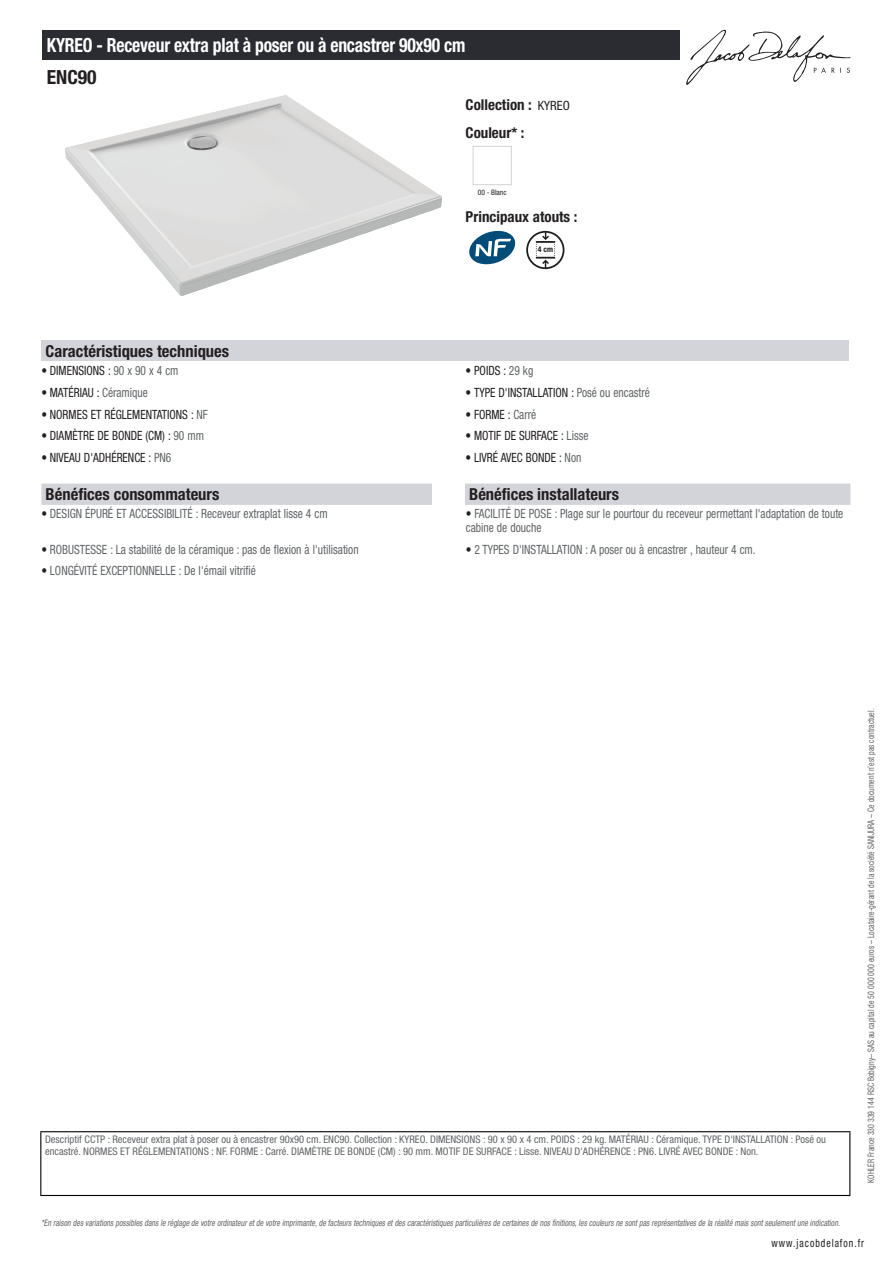
<style>
.page{position:relative;width:893px;height:1263px;background:#fff}
.page>*{position:absolute;margin:0;border:0;box-sizing:border-box;transform-origin:0 0}
.t1{font:700 condensed 19.5px "Helvetica Neue LT Std";letter-spacing:-.01em;color:#fff;scale:.9 1}
.t2{font:700 condensed 19.5px "Helvetica Neue LT Std";color:#231f20}
.t3{font:700 condensed 16.5px "Helvetica Neue LT Std";color:#231f20}
.t4{font:700 condensed 15px/27.8px "Helvetica Neue LT Std";color:#231f20}
.t5{font:condensed 12.75px/13.5px "Helvetica Neue LT Std";color:#626568;scale:.9 1}
.t6{font:condensed 12.75px "Helvetica Neue LT Std";color:#231f20;scale:.9 1}
.t7{font:condensed 11.25px "Helvetica Neue LT Std";letter-spacing:.1em;color:#231f20;scale:.87 1}
.t8{font:condensed 10.5px/12px "Helvetica Neue LT Std";color:#626568}
.t9{font:italic condensed 9px "Helvetica Neue LT Std";color:#626568;scale:.87 1}
.t10{font:condensed 9px "Helvetica Neue LT Std";color:#626568;scale:.87 1}
.t11{font:700 condensed 7.8px "Helvetica Neue LT Std";color:#231f20}
.t12{font:condensed 7.5px "Helvetica Neue LT Std";color:#231f20}
.s1{font-weight:400;font-size:12.75px}
.s2{color:#626568}
.s3{color:#231f20}
</style>
<div class="page">
<svg style="left:686px;top:30px;width:164px;height:55px"></svg>
<img style="left:65px;top:95px;width:377px;height:201px">
<div style="left:473px;top:146px;width:39px;height:39px;border:1px solid #d3d4da"></div>
<svg style="left:469px;top:231px;width:46px;height:33px"></svg>
<svg style="left:526px;top:231px;width:38px;height:38px"></svg>
<div style="left:41px;top:340px;width:808px;height:21px;background:#d3d4da"></div>
<div style="left:41px;top:483px;width:809px;height:22px;background:#d3d4da"></div>
<div style="left:432px;top:483px;width:33px;height:22px;background:#fff"></div>
<div style="left:43px;top:30px;width:637px;height:30px;background:#2a2c32"></div>
<hr style="left:40px;top:1131px;width:810px;height:1px;background:#040503">
<hr style="left:40px;top:1132px;width:1px;height:63px;background:#040503">
<hr style="left:849px;top:1132px;width:1px;height:63px;background:#040503">
<hr style="left:40px;top:1195px;width:810px;height:1px;background:#040503">
<h1 class="t1" style="left:47px;top:33px;width:467px">KYREO - Receveur extra plat à poser ou à encastrer 90x90 cm</h1>
<h1 class="t2" style="left:47px;top:65px;width:51px">ENC90</h1>
<p class="t4" style="left:466px;top:90px;width:106px">Collection : <span class="s1">KYREO<br></span>Couleur* :</p>
<p class="t12" style="left:478px;top:188px;width:30px">00 - Blanc</p>
<p class="t4" style="left:466px;top:203px;width:113px">Principaux atouts :</p>
<p class="t11" style="left:538px;top:245px;width:17px">4 cm</p>
<p class="t3" style="left:46px;top:341px;width:185px">Caractéristiques techniques</p>
<p class="t6" style="left:41px;top:363px;width:154px">• DIMENSIONS : <span class="s2">90 x 90 x 4 cm</span></p>
<p class="t6" style="left:466px;top:363px;width:77px">• POIDS : <span class="s2">29 kg</span></p>
<p class="t6" style="left:41px;top:385px;width:120px">• MATÉRIAU : <span class="s2">Céramique</span></p>
<p class="t6" style="left:466px;top:385px;width:206px">• TYPE D'INSTALLATION : <span class="s2">Posé ou encastré</span></p>
<p class="t6" style="left:41px;top:407px;width:186px">• NORMES ET RÉGLEMENTATIONS : <span class="s2">NF</span></p>
<p class="t6" style="left:466px;top:407px;width:80px">• FORME : <span class="s2">Carré</span></p>
<p class="t6" style="left:41px;top:428px;width:182px">• DIAMÈTRE DE BONDE (CM) : <span class="s2">90 mm</span></p>
<p class="t6" style="left:466px;top:428px;width:138px">• MOTIF DE SURFACE : <span class="s2">Lisse</span></p>
<p class="t6" style="left:41px;top:450px;width:146px">• NIVEAU D'ADHÉRENCE : <span class="s2">PN6</span></p>
<p class="t6" style="left:466px;top:450px;width:130px">• LIVRÉ AVEC BONDE : <span class="s2">Non</span></p>
<p class="t3" style="left:46px;top:484px;width:175px">Bénéfices consommateurs</p>
<p class="t3" style="left:469px;top:484px;width:151px">Bénéfices installateurs</p>
<p class="t5" style="left:41px;top:507px;width:320px"><span class="s3">•</span> DESIGN ÉPURÉ ET ACCESSIBILITÉ : Receveur extraplat lisse 4 cm</p>
<p class="t5" style="left:466px;top:507px;width:421px"><span class="s3">•</span> FACILITÉ DE POSE : Plage sur le pourtour du receveur permettant l'adaptation de toute cabine de douche</p>
<p class="t5" style="left:41px;top:542px;width:354px"><span class="s3">•</span> ROBUSTESSE : La stabilité de la céramique : pas de flexion à l'utilisation</p>
<p class="t5" style="left:466px;top:542px;width:323px"><span class="s3">•</span> 2 TYPES D'INSTALLATION : A poser ou à encastrer , hauteur 4 cm.</p>
<p class="t5" style="left:41px;top:564px;width:240px"><span class="s3">•</span> LONGÉVITÉ EXCEPTIONNELLE : De l'émail vitrifié</p>
<p class="t8" style="left:45px;top:1134px;width:782px">Descriptif CCTP : Receveur extra plat à poser ou à encastrer 90x90 cm. ENC90. Collection : KYREO. DIMENSIONS : 90 x 90 x 4 cm. POIDS : 29 kg. MATÉRIAU : Céramique. TYPE D'INSTALLATION : Posé ou encastré. NORMES ET RÉGLEMENTATIONS : NF. FORME : Carré. DIAMÈTRE DE BONDE (CM) : 90 mm. MOTIF DE SURFACE : Lisse. NIVEAU D'ADHÉRENCE : PN6. LIVRÉ AVEC BONDE : Non.</p>
<p class="t10" style="left:866px;top:1183px;width:547px;rotate:-90deg">KOHLER France 330 339 144 RSC Bobigny– SAS au capital de 50 000 000 euros – Locataire-gérant de la société SANIJURA – Ce document n’est pas contractuel.</p>
<p class="t9" style="left:41px;top:1217px;width:922px">*En raison desvariationspossiblesdansle réglage de votre ordinateuretde votre imprimante,de facteurstechniquesetdescaractéristiquesparticulièresde certainesde nosfinitions,lescouleursne sontpasreprésentativesde la réalité maissontseulementune indication.</p>
<p class="t7" style="left:772px;top:1237px;width:108px">www.jacobdelafon.fr</p>
</div>
